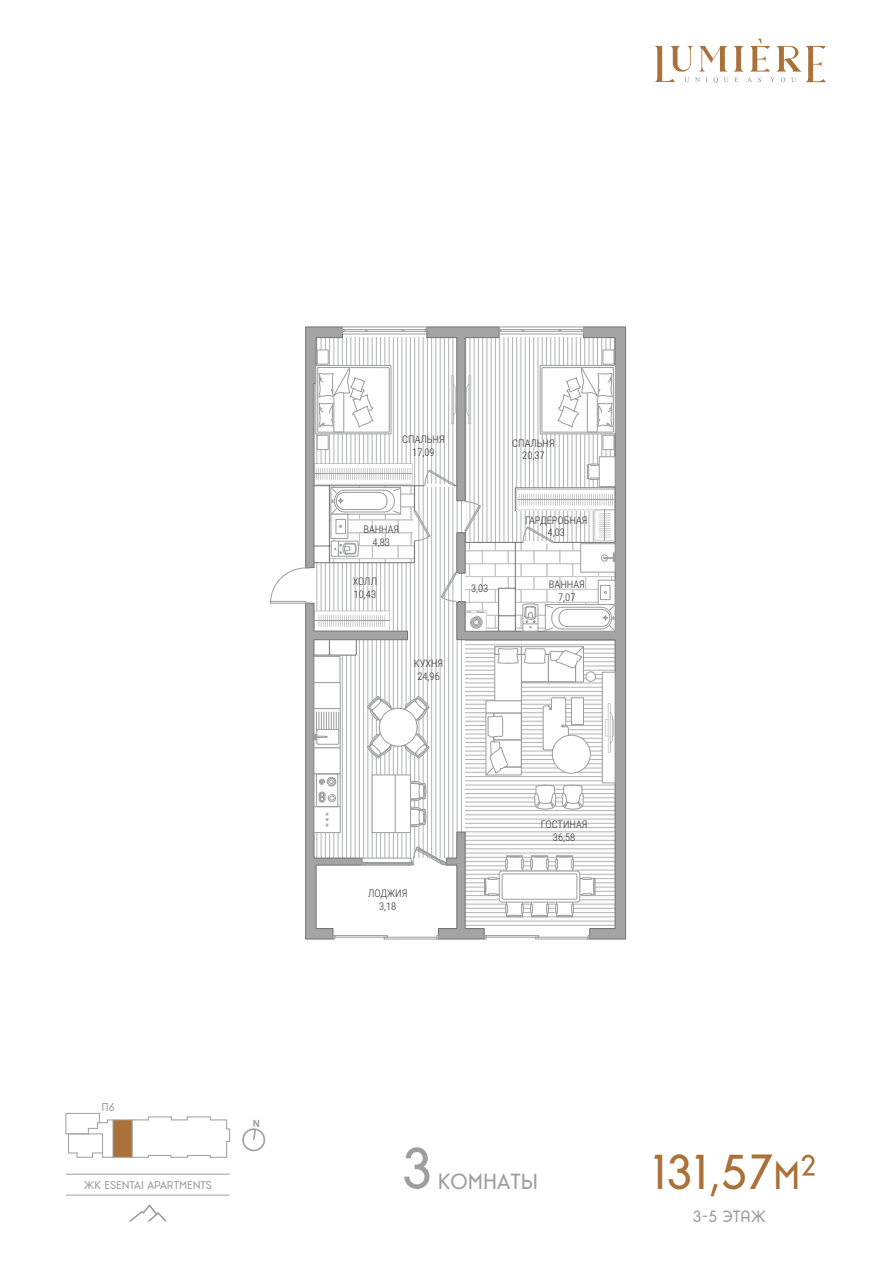
<style>
.page{position:relative;width:896px;height:1266px;background:#fff}
.page>*{position:absolute;margin:0;border:0;box-sizing:border-box;transform-origin:0 0}
.t1{font:53.25px "Catallina";color:#9d9e9e}
.t2{font:45px "Catallina";color:#aa713a}
.t3{font:20.1px "Catallina";color:#9d9e9e}
.t4{font:15px "Catallina";color:#9d9e9e}
.t5{font:300 10.5px/12.6px "Roboto Condensed";color:#2b2a29;text-align:center}
.t6{font:10.5px "Catallina";color:#9d9e9e}
.t7{font:700 9.9px "Arial";color:#9d9e9e}
.s1{font-size:36px}
</style>
<div class="page">
<svg style="left:305px;top:326px;width:321px;height:614px"></svg>
<div style="left:363px;top:862px;width:47px;height:3px;border:1px solid #9d9e9e"></div>
<svg style="left:407px;top:846px;width:39px;height:20px"></svg>
<div style="left:361px;top:858px;width:50px;height:7px;border:1px solid #9d9e9e"></div>
<div style="left:486px;top:935px;width:53px;height:2px;border:1px solid #9d9e9e"></div>
<div style="left:535px;top:937px;width:53px;height:2px;border:1px solid #9d9e9e"></div>
<div style="left:334px;top:935px;width:54px;height:2px;border:1px solid #9d9e9e"></div>
<div style="left:384px;top:937px;width:53px;height:2px;border:1px solid #9d9e9e"></div>
<div style="left:342px;top:327px;width:85px;height:7px;border:1px solid #9d9e9e"></div>
<div style="left:342px;top:329px;width:85px;height:3px;border:1px solid #9d9e9e"></div>
<div style="left:499px;top:327px;width:85px;height:7px;border:1px solid #9d9e9e"></div>
<div style="left:499px;top:329px;width:85px;height:3px;border:1px solid #9d9e9e"></div>
<svg style="left:451px;top:375px;width:6px;height:49px"></svg>
<svg style="left:465px;top:375px;width:6px;height:49px"></svg>
<svg style="left:314px;top:640px;width:43px;height:43px"></svg>
<hr style="left:314px;top:655px;width:42px;height:1px;background:#727271">
<svg style="left:316px;top:365px;width:75px;height:69px"></svg>
<div style="left:317px;top:435px;width:11px;height:15px;background:#fefefe;border:1px solid #9d9e9e"></div>
<div style="left:317px;top:350px;width:11px;height:14px;background:#fefefe;border:1px solid #9d9e9e"></div>
<svg style="left:317px;top:366px;width:73px;height:66px"></svg>
<svg style="left:540px;top:365px;width:75px;height:69px"></svg>
<div style="left:603px;top:435px;width:11px;height:15px;background:#fefefe;border:1px solid #9d9e9e"></div>
<div style="left:603px;top:350px;width:11px;height:14px;background:#fefefe;border:1px solid #9d9e9e"></div>
<svg style="left:541px;top:366px;width:73px;height:66px"></svg>
<svg style="left:543px;top:697px;width:26px;height:58px"></svg>
<svg style="left:485px;top:712px;width:37px;height:63px"></svg>
<div style="left:495px;top:646px;width:27px;height:55px;background:#fefefe;border:1px solid #9d9e9e"></div>
<svg style="left:494px;top:646px;width:90px;height:36px"></svg>
<div style="left:486px;top:701px;width:36px;height:12px;background:#fefefe;border:1px solid #9d9e9e"></div>
<div style="left:571px;top:697px;width:13px;height:27px;background:#fefefe;border:1px solid #9d9e9e"></div>
<div style="left:586px;top:672px;width:10px;height:9px;background:#fefefe;border:1px solid #9d9e9e;border-radius:50%"></div>
<svg style="left:534px;top:785px;width:22px;height:24px"></svg>
<svg style="left:562px;top:785px;width:21px;height:24px"></svg>
<div style="left:552px;top:735px;width:38px;height:38px;background:#fefefe;border:1px solid #9d9e9e;border-radius:50%"></div>
<div style="left:602px;top:672px;width:13px;height:111px;background:#fefefe;border:1px solid #9d9e9e"></div>
<svg style="left:605px;top:703px;width:9px;height:49px"></svg>
<svg style="left:403px;top:696px;width:26px;height:26px"></svg>
<svg style="left:367px;top:732px;width:26px;height:26px"></svg>
<svg style="left:403px;top:732px;width:26px;height:26px"></svg>
<svg style="left:367px;top:696px;width:26px;height:26px"></svg>
<div style="left:379px;top:708px;width:38px;height:38px;background:#fefefe;border:1px solid #9d9e9e;border-radius:50%"></div>
<div style="left:314px;top:656px;width:26px;height:27px;background:#fefefe;border:1px solid #9d9e9e"></div>
<div style="left:314px;top:682px;width:26px;height:27px;background:#fefefe;border:1px solid #9d9e9e"></div>
<div style="left:314px;top:747px;width:26px;height:27px;background:#fefefe;border:1px solid #9d9e9e"></div>
<div style="left:314px;top:806px;width:26px;height:27px;background:#fefefe;border:1px solid #9d9e9e"></div>
<div style="left:314px;top:774px;width:26px;height:33px;background:#fefefe;border:1px solid #9d9e9e"></div>
<div style="left:314px;top:708px;width:26px;height:40px;background:#fefefe;border:1px solid #9d9e9e"></div>
<div style="left:316px;top:774px;width:22px;height:33px;border:1px solid #9d9e9e"></div>
<svg style="left:318px;top:777px;width:19px;height:26px"></svg>
<svg style="left:314px;top:712px;width:26px;height:33px"></svg>
<svg style="left:325px;top:812px;width:4px;height:15px"></svg>
<svg style="left:587px;top:464px;width:12px;height:16px"></svg>
<div style="left:599px;top:456px;width:16px;height:31px;background:#fefefe;border:1px solid #9d9e9e"></div>
<svg style="left:505px;top:855px;width:18px;height:16px"></svg>
<svg style="left:530px;top:855px;width:19px;height:16px"></svg>
<svg style="left:556px;top:855px;width:18px;height:16px"></svg>
<svg style="left:530px;top:902px;width:19px;height:15px"></svg>
<svg style="left:484px;top:877px;width:39px;height:40px"></svg>
<svg style="left:556px;top:877px;width:39px;height:40px"></svg>
<svg style="left:499px;top:871px;width:81px;height:31px"></svg>
<div style="left:502px;top:874px;width:75px;height:25px;background:#fefefe;border:1px solid #9d9e9e;border-radius:2px"></div>
<svg style="left:314px;top:611px;width:76px;height:20px"></svg>
<svg style="left:464px;top:488px;width:152px;height:144px"></svg>
<svg style="left:270px;top:463px;width:187px;height:141px"></svg>
<svg style="left:655px;top:39px;width:171px;height:44px"></svg>
<svg style="left:372px;top:774px;width:54px;height:59px"></svg>
<hr style="left:395px;top:775px;width:1px;height:57px;background:#9d9e9e">
<svg style="left:65px;top:1112px;width:165px;height:46px"></svg>
<svg style="left:242px;top:1128px;width:23px;height:23px"></svg>
<svg style="left:129px;top:1204px;width:38px;height:17px"></svg>
<hr style="left:66px;top:1174px;width:164px;height:1px;background:#9d9e9e">
<hr style="left:66px;top:1195px;width:164px;height:1px;background:#9d9e9e">
<p class="t6" style="left:101px;top:1101px;width:15px">п6</p>
<p class="t6" style="left:84px;top:1180px;width:130px">ЖК ESENTAI APARTMENTS</p>
<p class="t7" style="left:253px;top:1119px;width:9px">N</p>
<p class="t5" style="left:402px;top:434px;width:44px">СПАЛЬНЯ<br>17,09</p>
<p class="t5" style="left:512px;top:438px;width:44px">СПАЛЬНЯ<br>20,37</p>
<p class="t5" style="left:363px;top:524px;width:37px">ВАННАЯ<br>4,83</p>
<p class="t5" style="left:525px;top:515px;width:64px">ГАРДЕРОБНАЯ<br>4,03</p>
<p class="t5" style="left:549px;top:579px;width:37px">ВАННАЯ<br>7,07</p>
<p class="t5" style="left:353px;top:576px;width:26px;text-align:left">ХОЛЛ<br>10,43</p>
<p class="t5" style="left:471px;top:583px;width:19px">3,03</p>
<p class="t5" style="left:414px;top:658px;width:31px">КУХНЯ<br>24,96</p>
<p class="t5" style="left:368px;top:888px;width:41px">ЛОДЖИЯ<br>3,18</p>
<p class="t5" style="left:541px;top:819px;width:48px">ГОСТИНАЯ<br>36,58</p>
<h1 class="t1" style="left:402px;top:1141px;width:33px">3</h1>
<h3 class="t3" style="left:438px;top:1171px;width:102px">КОМНАТЫ</h3>
<h2 class="t2" style="left:652px;top:1149px;width:166px">131,57<span class="s1">М</span>²</h2>
<h3 class="t4" style="left:693px;top:1208px;width:75px">3-5 этаж</h3>
</div>
